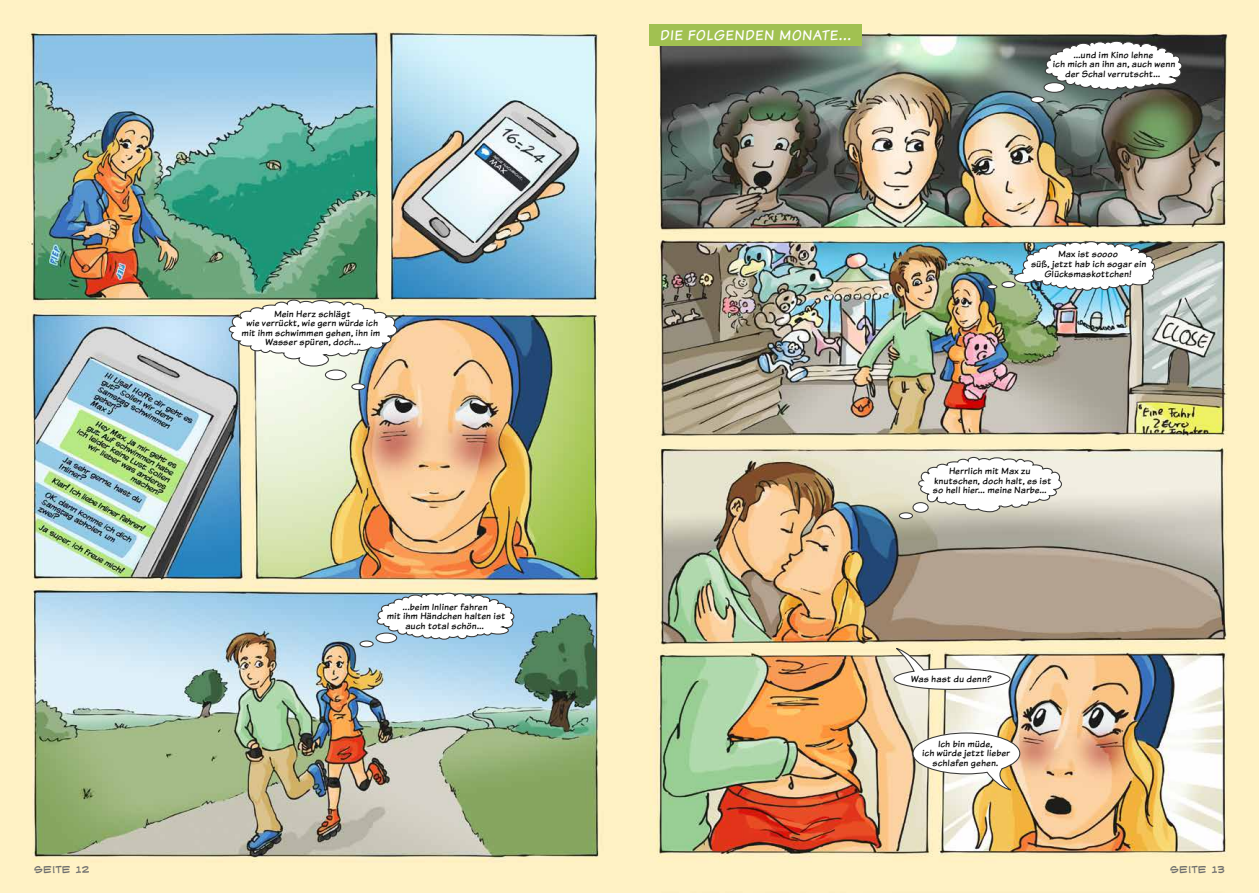
<style>
.page{position:relative;width:1259px;height:893px;background:#fff}
.page>*{position:absolute;margin:0;border:0;box-sizing:border-box;transform-origin:0 0}
.t1{font:14.85px "Komika Text";letter-spacing:.06em;color:#fff}
.t2{font:9.6px/9.6px "Komika Text";letter-spacing:.025em;color:#000;text-align:center}
.t3{font:9.6px "Web Letterer BB";letter-spacing:.03em;color:#6e6e6e}
</style>
<div class="page">
<img style="left:0;top:0;width:1259px;height:893px">
<div style="left:325px;top:370px;width:21px;height:10px;background:#fff;border-radius:50%"></div>
<div style="left:325px;top:369px;width:22px;height:11px;border:1px solid #3a3a39;border-radius:50%"></div>
<div style="left:352px;top:384px;width:13px;height:6px;background:#fff;border-radius:50%"></div>
<div style="left:351px;top:383px;width:14px;height:7px;border:1px solid #3a3a39;border-radius:50%"></div>
<svg style="left:228px;top:299px;width:170px;height:68px"></svg>
<svg style="left:376px;top:592px;width:139px;height:48px"></svg>
<svg style="left:376px;top:633px;width:21px;height:10px"></svg>
<div style="left:375px;top:632px;width:22px;height:11px;border:1px solid #3a3a39;border-radius:50%"></div>
<div style="left:360px;top:641px;width:13px;height:6px;background:#fff;border-radius:50%"></div>
<div style="left:359px;top:640px;width:15px;height:7px;border:1px solid #3a3a39;border-radius:50%"></div>
<div style="left:649px;top:25px;width:213px;height:21px;background:#a1c151"></div>
<img style="left:912px;top:732px;width:109px;height:60px">
<svg style="left:891px;top:646px;width:120px;height:44px"></svg>
<svg style="left:1044px;top:40px;width:139px;height:51px"></svg>
<div style="left:1044px;top:83px;width:20px;height:9px;background:#fff;border-radius:50%"></div>
<div style="left:1043px;top:82px;width:22px;height:11px;border:1px solid #3a3a39;border-radius:50%"></div>
<div style="left:1031px;top:97px;width:13px;height:6px;background:#fff;border-radius:50%"></div>
<div style="left:1030px;top:96px;width:14px;height:7px;border:1px solid #3a3a39;border-radius:50%"></div>
<img style="left:1013px;top:241px;width:142px;height:50px">
<div style="left:1002px;top:282px;width:13px;height:5px;background:#fff;border-radius:50%"></div>
<div style="left:1001px;top:281px;width:14px;height:7px;border:1px solid #3a3a39;border-radius:50%"></div>
<svg style="left:913px;top:503px;width:15px;height:9px"></svg>
<div style="left:912px;top:502px;width:16px;height:11px;border:1px solid #3a3a39;border-radius:50%"></div>
<div style="left:899px;top:513px;width:13px;height:6px;background:#fff;border-radius:50%"></div>
<div style="left:899px;top:512px;width:14px;height:7px;border:1px solid #3a3a39;border-radius:50%"></div>
<svg style="left:917px;top:456px;width:145px;height:57px"></svg>
<hr style="left:987px;top:285px;width:10px;height:4px;background:#fff;border-radius:50%">
<div style="left:987px;top:284px;width:10px;height:5px;border:1px solid #3a3a39;border-radius:50%"></div>
<p class="t3" style="left:34px;top:865px;width:57px">SEITE 12</p>
<p class="t2" style="left:241px;top:309px;width:140px">Mein Herz schlägt<br>wie verrückt, wie gern würde ich mit ihm schwimmen gehen, ihn im<br>Wasser spüren, doch...</p>
<p class="t2" style="left:387px;top:602px;width:120px">...beim Inliner fahren<br>mit ihm Händchen halten ist auch total schön...</p>
<h1 class="t1" style="left:660px;top:26px;width:192px">DIE FOLGENDEN MONATE...</h1>
<p class="t2" style="left:1053px;top:50px;width:124px">...und im Kino lehne<br>ich mich an ihn an, auch wenn der Schal verrutscht...</p>
<p class="t2" style="left:1031px;top:249px;width:117px">Max ist soooo<br>süß, jetzt hab ich sogar ein<br>Glücksmaskottchen!</p>
<p class="t2" style="left:933px;top:466px;width:120px">Herrlich mit Max zu knutschen, doch halt, es ist so hell hier... meine Narbe...</p>
<p class="t2" style="left:911px;top:674px;width:82px">Was hast du denn?</p>
<p class="t2" style="left:922px;top:739px;width:89px">Ich bin müde,<br>ich würde jetzt lieber schlafen gehen.</p>
<p class="t3" style="left:1170px;top:865px;width:56px">SEITE 13</p>
</div>
